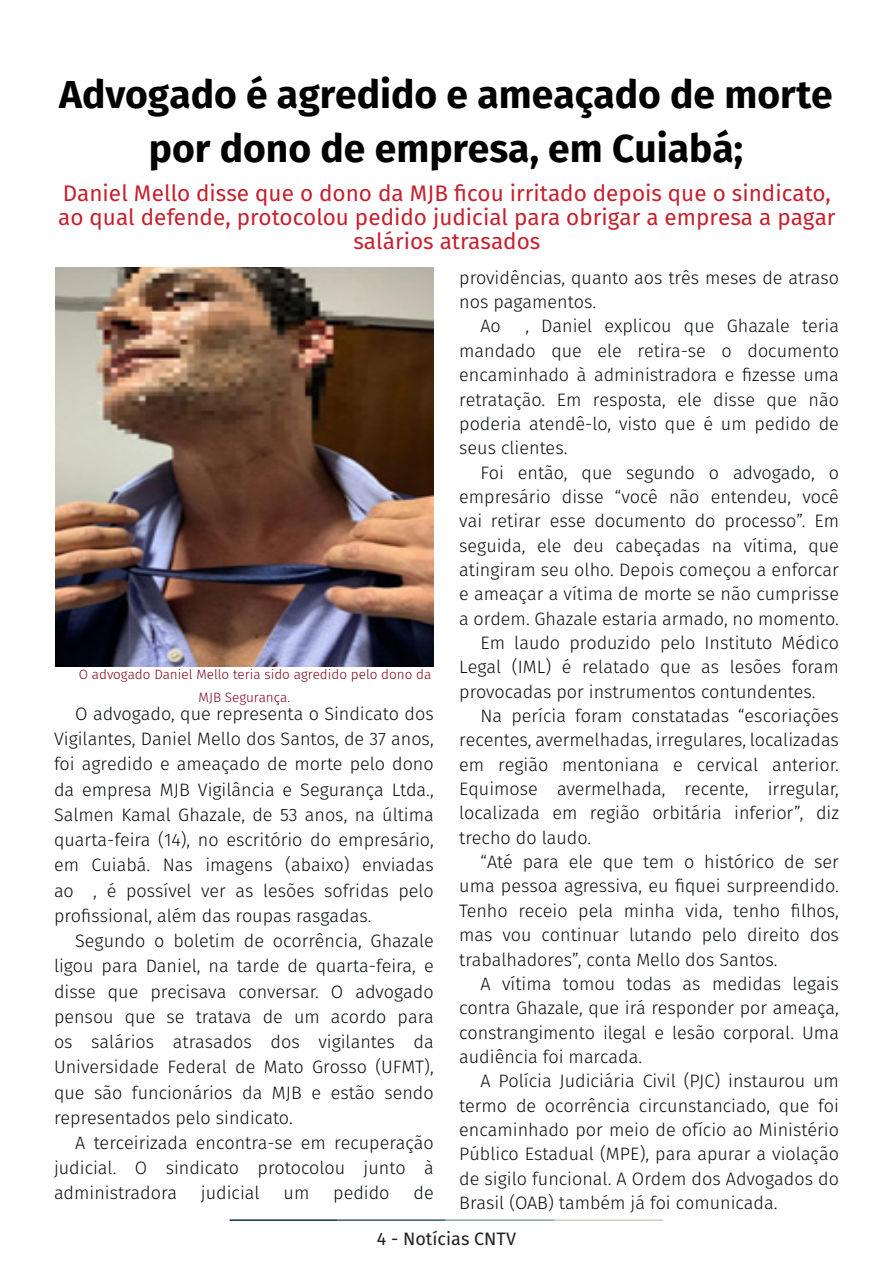
<style>
.page{position:relative;width:893px;height:1263px;background:#fff}
.page>*{position:absolute;margin:0;border:0;box-sizing:border-box;transform-origin:0 0}
.t1{font:700 39px/54px "Fira Sans";color:#000001;text-align:center}
.t2{font:22.5px/24px "Fira Sans";color:#c6202d;text-align:center}
.t3{font:300 18px/24.3px "Fira Sans";color:#080d0b;text-align:justify}
.t4{font:18px "Fira Sans";color:#231f20}
.t5{font:300 13.5px/22.5px "Fira Sans";color:#7e0220}
</style>
<div class="page">
<hr style="left:230px;top:1219px;width:107px;height:2px;background:#0e323f">
<hr style="left:337px;top:1219px;width:109px;height:2px;background:#3a5f6d">
<hr style="left:446px;top:1219px;width:109px;height:2px;background:#87a59a">
<hr style="left:555px;top:1219px;width:108px;height:2px;background:#c6d5b7">
<img style="left:55px;top:268px;width:379px;height:398px">
<p class="t1" style="left:59px;top:65px;width:775px">Advogado é agredido e ameaçado de morte por dono de empresa, em Cuiabá;</p>
<p class="t2" style="left:58px;top:181px;width:779px">Daniel Mello disse que o dono da MJB ficou irritado depois que o sindicato, ao qual defende, protocolou pedido judicial para obrigar a empresa a pagar salários atrasados</p>
<p class="t5" style="left:199px;top:663px;width:234px;text-indent:-120px">O advogado Daniel Mello teria sido agredido pelo dono da<br>MJB Segurança.</p>
<p class="t3" style="left:54px;top:701px;width:381px;line-height:25.2px;text-indent:21px">O advogado, que representa o Sindicato dos Vigilantes, Daniel Mello dos Santos, de 37 anos, foi agredido e ameaçado de morte pelo dono da empresa MJB Vigilância e Segurança Ltda., Salmen Kamal Ghazale, de 53 anos, na última quarta-feira (14), no escritório do empresário, em Cuiabá. Nas imagens (abaixo) enviadas ao , é possível ver as lesões sofridas pelo profissional, além das roupas rasgadas.</p>
<p class="t3" style="left:54px;top:928px;width:381px;line-height:25.2px;text-indent:21px">Segundo o boletim de ocorrência, Ghazale ligou para Daniel, na tarde de quarta-feira, e disse que precisava conversar. O advogado pensou que se tratava de um acordo para os salários atrasados dos vigilantes da Universidade Federal de Mato Grosso (UFMT), que são funcionários da MJB e estão sendo representados pelo sindicato.</p>
<p class="t3" style="left:54px;top:1130px;width:381px;line-height:25.2px;text-indent:21px">A terceirizada encontra-se em recuperação judicial. O sindicato protocolou junto à administradora</p>
<p class="t3" style="left:201px;top:1181px;width:60px">judicial</p>
<p class="t3" style="left:284px;top:1181px;width:27px">um</p>
<p class="t3" style="left:333px;top:1181px;width:58px">pedido</p>
<p class="t3" style="left:413px;top:1181px;width:22px">de</p>
<p class="t3" style="left:459px;top:265px;width:381px">providências, quanto aos três meses de atraso nos pagamentos.</p>
<p class="t3" style="left:480px;top:314px;width:22px">Ao</p>
<p class="t3" style="left:459px;top:314px;width:381px;text-indent:66px">, Daniel explicou que Ghazale teria mandado que ele retira-se o documento encaminhado à administradora e fizesse uma retratação. Em resposta, ele disse que não poderia atendê-lo, visto que é um pedido de seus clientes.</p>
<p class="t3" style="left:459px;top:460px;width:381px;text-indent:21px">Foi então, que segundo o advogado, o empresário disse “você não entendeu, você vai retirar esse documento do processo”. Em seguida, ele deu cabeçadas na vítima, que atingiram seu olho. Depois começou a enforcar e ameaçar a vítima de morte se não cumprisse a ordem. Ghazale estaria armado, no momento.</p>
<p class="t3" style="left:459px;top:630px;width:381px;text-indent:21px">Em laudo produzido pelo Instituto Médico Legal (IML) é relatado que as lesões foram provocadas por instrumentos contundentes.</p>
<p class="t3" style="left:459px;top:703px;width:381px;text-indent:21px">Na perícia foram constatadas “escoriações recentes, avermelhadas, irregulares, localizadas em região mentoniana e cervical anterior.<br>Equimose avermelhada, recente, irregular, localizada em região orbitária inferior”, diz trecho do laudo.</p>
<p class="t3" style="left:459px;top:849px;width:381px;text-indent:21px">“Até para ele que tem o histórico de ser uma pessoa agressiva, eu fiquei surpreendido.<br>Tenho receio pela minha vida, tenho filhos, mas vou continuar lutando pelo direito dos trabalhadores”, conta Mello dos Santos.</p>
<p class="t3" style="left:459px;top:971px;width:381px;text-indent:21px">A vítima tomou todas as medidas legais contra Ghazale, que irá responder por ameaça, constrangimento ilegal e lesão corporal. Uma audiência foi marcada.</p>
<p class="t3" style="left:459px;top:1069px;width:381px;text-indent:21px">A Polícia Judiciária Civil (PJC) instaurou um termo de ocorrência circunstanciado, que foi encaminhado por meio de ofício ao Ministério Público Estadual (MPE), para apurar a violação de sigilo funcional. A Ordem dos Advogados do Brasil (OAB) também já foi comunicada.</p>
<p class="t4" style="left:377px;top:1225px;width:141px">4 - Notícias CNTV</p>
</div>
